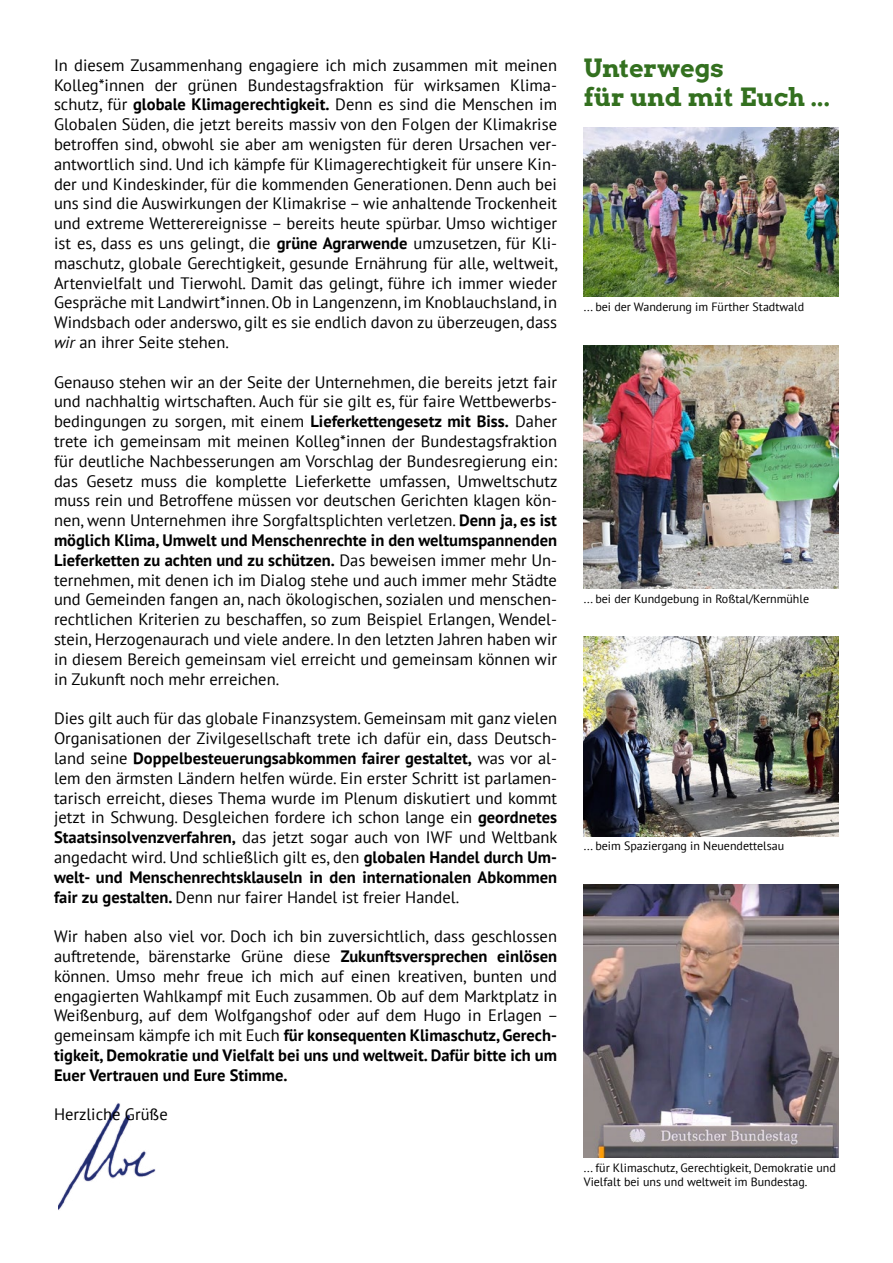
<style>
.page{position:relative;width:893px;height:1263px;background:#fff}
.page>*{position:absolute;margin:0;border:0;box-sizing:border-box;transform-origin:0 0}
.t1{font:25.05px/28.5px "Arvo Gruen";color:#33701f}
.t2{font:16.5px/19.8px "PT Sans";color:#000;text-align:justify}
.t3{font:12px/14.4px "PT Sans";color:#000}
.s1{font-weight:700}
.s2{font-style:italic}
</style>
<div class="page">
<img style="left:584px;top:345px;width:255px;height:243px">
<img style="left:584px;top:637px;width:255px;height:200px">
<img style="left:58px;top:1103px;width:97px;height:107px">
<img style="left:584px;top:127px;width:255px;height:170px">
<img style="left:584px;top:884px;width:255px;height:273px">
<p class="t2" style="left:54px;top:55px;width:506px">In diesem Zusammenhang engagiere ich mich zusammen mit meinen Kolleg*innen der grünen Bundestagsfraktion für wirksamen Klima&shy;schutz, für <span class="s1">globale Klimagerechtigkeit.</span> Denn es sind die Menschen im Globalen Süden, die jetzt bereits massiv von den Folgen der Klimakrise betroffen sind, obwohl sie aber am wenigsten für deren Ursachen ver&shy;antwortlich sind. Und ich kämpfe für Klimagerechtigkeit für unsere Kin&shy;der und Kindeskinder, für die kommenden Generationen. Denn auch bei uns sind die Auswirkungen der Klimakrise – wie anhaltende Trockenheit und extreme Wetterereignisse – bereits heute spürbar. Umso wichtiger ist es, dass es uns gelingt, die <span class="s1">grüne Agrarwende</span> umzusetzen, für Kli&shy;maschutz, globale Gerechtigkeit, gesunde Ernährung für alle, weltweit, Artenvielfalt und Tierwohl. Damit das gelingt, führe ich immer wieder Gespräche mit Landwirt*innen. Ob in Langenzenn, im Knoblauchsland, in Windsbach oder anderswo, gilt es sie endlich davon zu überzeugen, dass <span class="s2">wir</span> an ihrer Seite stehen.</p>
<p class="t2" style="left:54px;top:372px;width:505px">Genauso stehen wir an der Seite der Unternehmen, die bereits jetzt fair und nachhaltig wirtschaften. Auch für sie gilt es, für faire Wettbewerbs&shy;bedingungen zu sorgen, mit einem <span class="s1">Lieferkettengesetz mit Biss.</span> Daher trete ich gemeinsam mit meinen Kolleg*innen der Bundestagsfraktion für deutliche Nachbesserungen am Vorschlag der Bundesregierung ein: das Gesetz muss die komplette Lieferkette umfassen, Umweltschutz muss rein und Betroffene müssen vor deutschen Gerichten klagen kön&shy;nen, wenn Unternehmen ihre Sorgfaltsplichten verletzen. <span class="s1">Denn ja, es ist möglich Klima, Umwelt und Menschenrechte in den weltumspannenden Lieferketten zu achten und zu schützen.</span> Das beweisen immer mehr Un&shy;ternehmen, mit denen ich im Dialog stehe und auch immer mehr Städte und Gemeinden fangen an, nach ökologischen, sozialen und menschen&shy;rechtlichen Kriterien zu beschaffen, so zum Beispiel Erlangen, Wendel&shy;stein, Herzogenaurach und viele andere. In den letzten Jahren haben wir in diesem Bereich gemeinsam viel erreicht und gemeinsam können wir in Zukunft noch mehr erreichen.</p>
<p class="t2" style="left:54px;top:708px;width:505px">Dies gilt auch für das globale Finanzsystem. Gemeinsam mit ganz vielen Organisationen der Zivilgesellschaft trete ich dafür ein, dass Deutsch&shy;land seine <span class="s1">Doppelbesteuerungsabkommen fairer gestaltet,</span> was vor al&shy;lem den ärmsten Ländern helfen würde. Ein erster Schritt ist parlamen&shy;tarisch erreicht, dieses Thema wurde im Plenum diskutiert und kommt jetzt in Schwung. Desgleichen fordere ich schon lange ein <span class="s1">geordnetes Staatsinsolvenzverfahren,</span> das jetzt sogar auch von IWF und Weltbank angedacht wird. Und schließlich gilt es, den <span class="s1">globalen Handel durch Um&shy;welt- und Menschenrechtsklauseln in den internationalen Abkommen fair zu gestalten.</span> Denn nur fairer Handel ist freier Handel.</p>
<p class="t2" style="left:54px;top:926px;width:506px">Wir haben also viel vor. Doch ich bin zuversichtlich, dass geschlossen auftretende, bärenstarke Grüne diese <span class="s1">Zukunftsversprechen einlösen </span>können. Umso mehr freue ich mich auf einen kreativen, bunten und engagierten Wahlkampf mit Euch zusammen. Ob auf dem Marktplatz in Weißenburg, auf dem Wolfgangshof oder auf dem Hugo in Erlagen – gemeinsam kämpfe ich mit Euch <span class="s1">für konsequenten Klimaschutz, Gerech&shy;tigkeit, Demokratie und Vielfalt bei uns und weltweit. Dafür bitte ich um Euer Vertrauen und Eure Stimme.</span></p>
<p class="t2" style="left:54px;top:1104px;width:115px">Herzliche Grüße</p>
<h1 class="t1" style="left:584px;top:53px;width:248px">Unterwegs<br>für und mit Euch ...</h1>
<p class="t3" style="left:584px;top:299px;width:222px">... bei der Wanderung im Fürther Stadtwald</p>
<p class="t3" style="left:584px;top:591px;width:227px">... bei der Kundgebung in Roßtal/Kernmühle</p>
<p class="t3" style="left:584px;top:839px;width:202px">... beim Spaziergang in Neuendettelsau</p>
<p class="t3" style="left:584px;top:1160px;width:254px">... für Klimaschutz, Gerechtigkeit, Demokratie und<br>Vielfalt bei uns und weltweit im Bundestag.</p>
</div>
